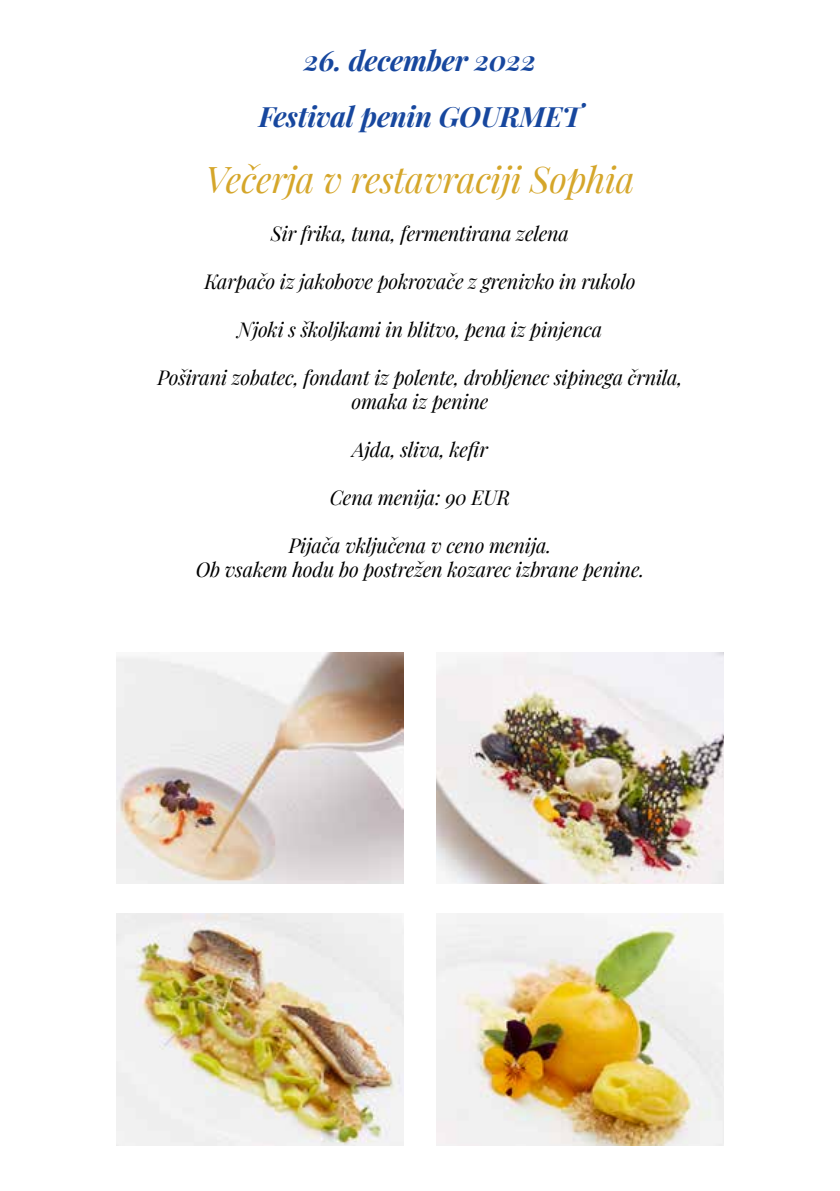
<style>
.page{position:relative;width:840px;height:1191px;background:#fff}
.page>*{position:absolute;margin:0;border:0;box-sizing:border-box;transform-origin:0 0}
.t1{font:italic 36px "Playfair Display";letter-spacing:-.01em;color:#d5a62a}
.t2{font:italic 700 28px/56px "Playfair Display";letter-spacing:-.01em;color:#17479e;text-align:center}
.t3{font:italic 20px/24px "Playfair Display";letter-spacing:-.01em;color:#000;text-align:center}
</style>
<div class="page">
<img style="left:116px;top:652px;width:287px;height:231px">
<img style="left:116px;top:913px;width:287px;height:232px">
<img style="left:436px;top:652px;width:287px;height:231px">
<img style="left:436px;top:913px;width:287px;height:232px">
<h2 class="t2" style="left:258px;top:30px;width:324px">26. december 2022<br>Festival penin GOURMET</h2>
<h1 class="t1" style="left:205px;top:152px;width:430px">Večerja v restavraciji Sophia</h1>
<p class="t3" style="left:271px;top:220px;width:299px">Sir frika, tuna, fermentirana zelena</p>
<p class="t3" style="left:204px;top:268px;width:432px">Karpačo iz jakobove pokrovače z grenivko in rukolo</p>
<p class="t3" style="left:237px;top:316px;width:366px">Njoki s školjkami in blitvo, pena iz pinjenca</p>
<p class="t3" style="left:157px;top:364px;width:526px">Poširani zobatec, fondant iz polente, drobljenec sipinega črnila, omaka iz penine</p>
<p class="t3" style="left:352px;top:436px;width:137px">Ajda, sliva, kefir</p>
<p class="t3" style="left:329px;top:484px;width:182px">Cena menija: 90 EUR</p>
<p class="t3" style="left:195px;top:532px;width:450px">Pijača vključena v ceno menija.<br>Ob vsakem hodu bo postrežen kozarec izbrane penine.</p>
</div>
